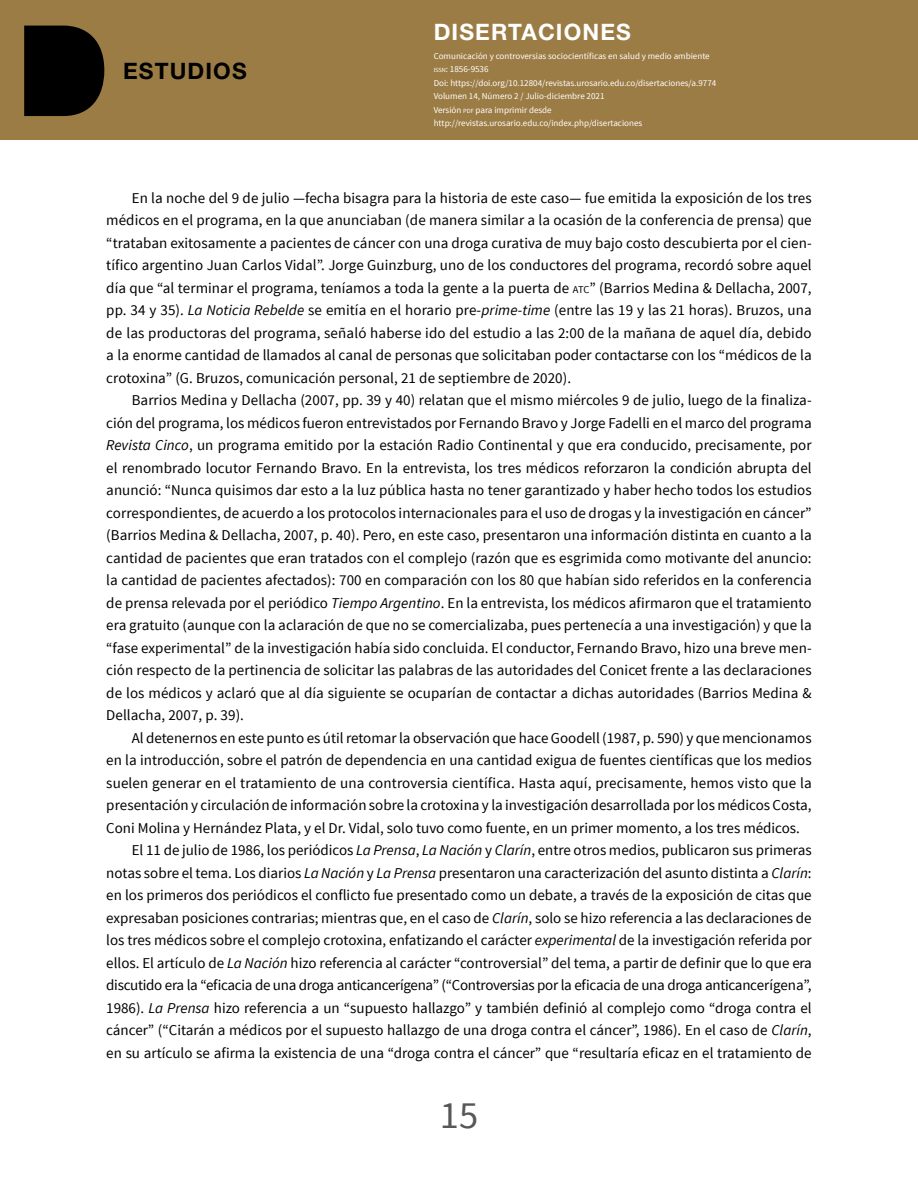
<style>
.page{position:relative;width:918px;height:1188px;background:#fff}
.page>*{position:absolute;margin:0;border:0;box-sizing:border-box;transform-origin:0 0}
.t1{font:38.4px "Source Sans Pro";color:#575756}
.t2{font:700 22.65px "Helvetica Neue LT Std";letter-spacing:.05em;color:#fff}
.t3{font:700 22.65px "Helvetica Neue LT Std";letter-spacing:.05em;color:#000}
.t4{font:15px/22.5px "Source Sans Pro";color:#000;text-align:justify}
.t5{font:15px "Source Sans Pro";letter-spacing:-.02em;color:#000}
.t6{font:9px/13.5px "Source Sans Pro";color:#fff}
.s1{font-size:6.3px}
.s2{font-size:10.5px}
.s3{font-style:italic}
</style>
<div class="page">
<div style="left:0;top:0;width:918px;height:139px;background:#9c7c45"></div>
<svg style="left:24px;top:26px;width:80px;height:90px;background:#0e0b06"></svg>
<h2 class="t3" style="left:123px;top:57px;width:125px">ESTUDIOS</h2>
<h2 class="t2" style="left:434px;top:18px;width:199px">DISERTACIONES</h2>
<p class="t6" style="left:434px;top:49px;width:284px">Comunicación y controversias sociocientíficas en salud y medio ambiente <span class="s1">ISSN</span>: 1856-9536<br>Doi: https://doi.org/10.12804/revistas.urosario.edu.co/disertaciones/a.9774<br>Volumen 14, Número 2 / Julio-diciembre 2021<br>Versión <span class="s1">PDF</span> para imprimir desde http://revistas.urosario.edu.co/index.php/disertaciones</p>
<p class="t4" style="left:106px;top:187px;width:707px;text-indent:26px">En la noche del 9 de julio —fecha bisagra para la historia de este caso— fue emitida la exposición de los tres médicos en el programa, en la que anunciaban (de manera similar a la ocasión de la conferencia de prensa) que “trataban exitosamente a pacientes de cáncer con una droga curativa de muy bajo costo descubierta por el cien&shy;tífico argentino Juan Carlos Vidal”. Jorge Guinzburg, uno de los conductores del programa, recordó sobre aquel día que “al terminar el programa, teníamos a toda la gente a la puerta de <span class="s2">ATC</span>” (Barrios Medina &amp; Dellacha, 2007, pp. 34 y 35). <span class="s3">La Noticia Rebelde</span> se emitía en el horario pre-<span class="s3">prime-time</span> (entre las 19 y las 21 horas). Bruzos, una de las productoras del programa, señaló haberse ido del estudio a las 2:00 de la mañana de aquel día, debido a la enorme cantidad de llamados al canal de personas que solicitaban poder contactarse con los “médicos de la crotoxina” (G. Bruzos, comunicación personal, 21 de septiembre de 2020).</p>
<p class="t4" style="left:106px;top:389px;width:707px;text-indent:26px">Barrios Medina y Dellacha (2007, pp. 39 y 40) relatan que el mismo miércoles 9 de julio, luego de la finaliza&shy;ción del programa, los médicos fueron entrevistados por Fernando Bravo y Jorge Fadelli en el marco del programa <span class="s3">Revista Cinco</span>, un programa emitido por la estación Radio Continental y que era conducido, precisamente, por el renombrado locutor Fernando Bravo. En la entrevista, los tres médicos reforzaron la condición abrupta del anunció: “Nunca quisimos dar esto a la luz pública hasta no tener garantizado y haber hecho todos los estudios correspondientes, de acuerdo a los protocolos internacionales para el uso de drogas y la investigación en cáncer” (Barrios Medina &amp; Dellacha, 2007, p. 40). Pero, en este caso, presentaron una información distinta en cuanto a la cantidad de pacientes que eran tratados con el complejo (razón que es esgrimida como motivante del anuncio: la cantidad de pacientes afectados): 700 en comparación con los 80 que habían sido referidos en la conferencia de prensa relevada por el periódico <span class="s3">Tiempo Argentino</span>. En la entrevista, los médicos afirmaron que el tratamiento era gratuito (aunque con la aclaración de que no se comercializaba, pues pertenecía a una investigación) y que la “fase experimental” de la investigación había sido concluida. El conductor, Fernando Bravo, hizo una breve men&shy;ción respecto de la pertinencia de solicitar las palabras de las autoridades del Conicet frente a las declaraciones de los médicos y aclaró que al día siguiente se ocuparían de contactar a dichas autoridades (Barrios Medina &amp; Dellacha, 2007, p. 39).</p>
<p class="t4" style="left:132px;top:727px;width:681px">Al detenernos en este punto es útil retomar la observación que hace Goodell (1987, p. 590) y que mencionamos</p>
<p class="t4" style="left:106px;top:749px;width:707px">en la introducción, sobre el patrón de dependencia en una cantidad exigua de fuentes científicas que los medios</p>
<p class="t4" style="left:106px;top:772px;width:707px">suelen generar en el tratamiento de una controversia científica. Hasta aquí, precisamente, hemos visto que la</p>
<p class="t4" style="left:106px;top:794px;width:707px">presentación y circulación de información sobre la crotoxina y la investigación desarrollada por los médicos Costa,</p>
<p class="t4" style="left:106px;top:817px;width:695px">Coni Molina y Hernández Plata, y el Dr. Vidal, solo tuvo como fuente, en un primer momento, a los tres médicos.</p>
<p class="t4" style="left:132px;top:839px;width:681px">El 11 de julio de 1986, los periódicos <span class="s3">La Prensa</span>, <span class="s3">La Nación</span> y <span class="s3">Clarín</span>, entre otros medios, publicaron sus primeras</p>
<p class="t4" style="left:106px;top:862px;width:707px">notas sobre el tema. Los diarios <span class="s3">La Nación</span> y <span class="s3">La Prensa</span> presentaron una caracterización del asunto distinta a <span class="s3">Clarín</span>:</p>
<p class="t4" style="left:106px;top:884px;width:707px">en los primeros dos periódicos el conflicto fue presentado como un debate, a través de la exposición de citas que</p>
<p class="t4" style="left:106px;top:907px;width:707px">expresaban posiciones contrarias; mientras que, en el caso de <span class="s3">Clarín</span>, solo se hizo referencia a las declaraciones de</p>
<p class="t4" style="left:106px;top:929px;width:707px">los tres médicos sobre el complejo crotoxina, enfatizando el carácter <span class="s3">experimental</span> de la investigación referida por</p>
<p class="t4" style="left:106px;top:952px;width:707px">ellos. El artículo de <span class="s3">La Nación</span> hizo referencia al carácter “controversial” del tema, a partir de definir que lo que era</p>
<p class="t5" style="left:106px;top:976px;width:707px">discutido era la “eficacia de una droga anticancerígena” (“Controversias por la eficacia de una droga anticancerígena”,</p>
<p class="t4" style="left:106px;top:997px;width:707px">1986). <span class="s3">La Prensa</span> hizo referencia a un “supuesto hallazgo” y también definió al complejo como “droga contra el</p>
<p class="t4" style="left:106px;top:1019px;width:707px">cáncer” (“Citarán a médicos por el supuesto hallazgo de una droga contra el cáncer”, 1986). En el caso de <span class="s3">Clarín</span>,</p>
<p class="t4" style="left:106px;top:1042px;width:707px">en su artículo se afirma la existencia de una “droga contra el cáncer” que “resultaría eficaz en el tratamiento de</p>
<h1 class="t1" style="left:440px;top:1092px;width:40px">15</h1>
</div>
